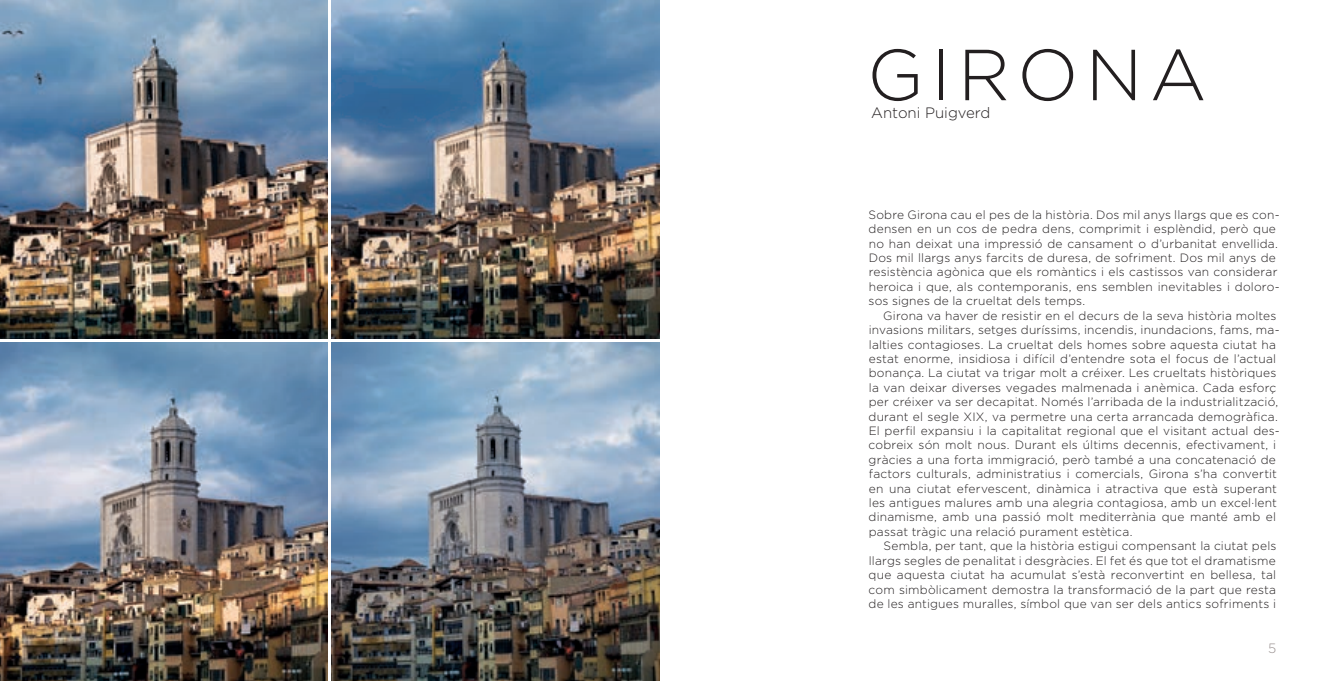
<style>
.page{position:relative;width:1319px;height:681px;background:#fff}
.page>*{position:absolute;margin:0;border:0;box-sizing:border-box;transform-origin:0 0}
.t1{font:300 72px "Gotham";letter-spacing:.1em;color:#231f20}
.t2{font:300 15px "Gotham";color:#231f20}
.t3{font:300 13.5px "Gotham";color:#999190}
.t4{font:300 12px/14.4px "Gotham";letter-spacing:.015em;color:#231f20}
</style>
<div class="page">
<img style="left:0;top:0;width:327px;height:338px">
<img style="left:332px;top:0;width:327px;height:338px">
<img style="left:0;top:342px;width:327px;height:338px">
<img style="left:332px;top:342px;width:327px;height:338px">
<p class="t1" style="left:867px;top:29px;width:341px">GIRONA</p>
<p class="t2" style="left:871px;top:103px;width:121px">Antoni Puigverd</p>
<p class="t4" style="left:868px;top:207px;width:412px">Sobre Girona cau el pes de la història. Dos mil anys llargs que es con&shy;densen en un cos de pedra dens, comprimit i esplèndid, però que no han deixat una impressió de cansament o d’urbanitat envellida.<br>Dos mil llargs anys farcits de duresa, de sofriment. Dos mil anys de resistència agònica que els romàntics i els castissos van considerar heroica i que, als contemporanis, ens semblen inevitables i doloro&shy;sos signes de la crueltat dels temps.</p>
<p class="t4" style="left:868px;top:308px;width:412px;text-indent:15px">Girona va haver de resistir en el decurs de la seva història moltes invasions militars, setges duríssims, incendis, inundacions, fams, ma&shy;lalties contagioses. La crueltat dels homes sobre aquesta ciutat ha estat enorme, insidiosa i difícil d’entendre sota el focus de l’actual bonança. La ciutat va trigar molt a créixer. Les crueltats històriques la van deixar diverses vegades malmenada i anèmica. Cada esforç per créixer va ser decapitat. Només l’arribada de la industrialització, durant el segle XIX, va permetre una certa arrancada demogràfica.<br>El perfil expansiu i la capitalitat regional que el visitant actual des&shy;cobreix són molt nous. Durant els últims decennis, efectivament, i gràcies a una forta immigració, però també a una concatenació de factors culturals, administratius i comercials, Girona s’ha convertit en una ciutat efervescent, dinàmica i atractiva que està superant les antigues malures amb una alegria contagiosa, amb un excel·lent dinamisme, amb una passió molt mediterrània que manté amb el passat tràgic una relació purament estètica.</p>
<p class="t4" style="left:868px;top:538px;width:409px;text-align:justify;text-indent:15px">Sembla, per tant, que la història estigui compensant la ciutat pels llargs segles de penalitat i desgràcies. El fet és que tot el dramatisme que aquesta ciutat ha acumulat s’està reconvertint en bellesa, tal com simbòlicament demostra la transformació de la part que resta de les antigues muralles, símbol que van ser dels antics sofriments i</p>
<p class="t3" style="left:1267px;top:639px;width:10px">5</p>
</div>
